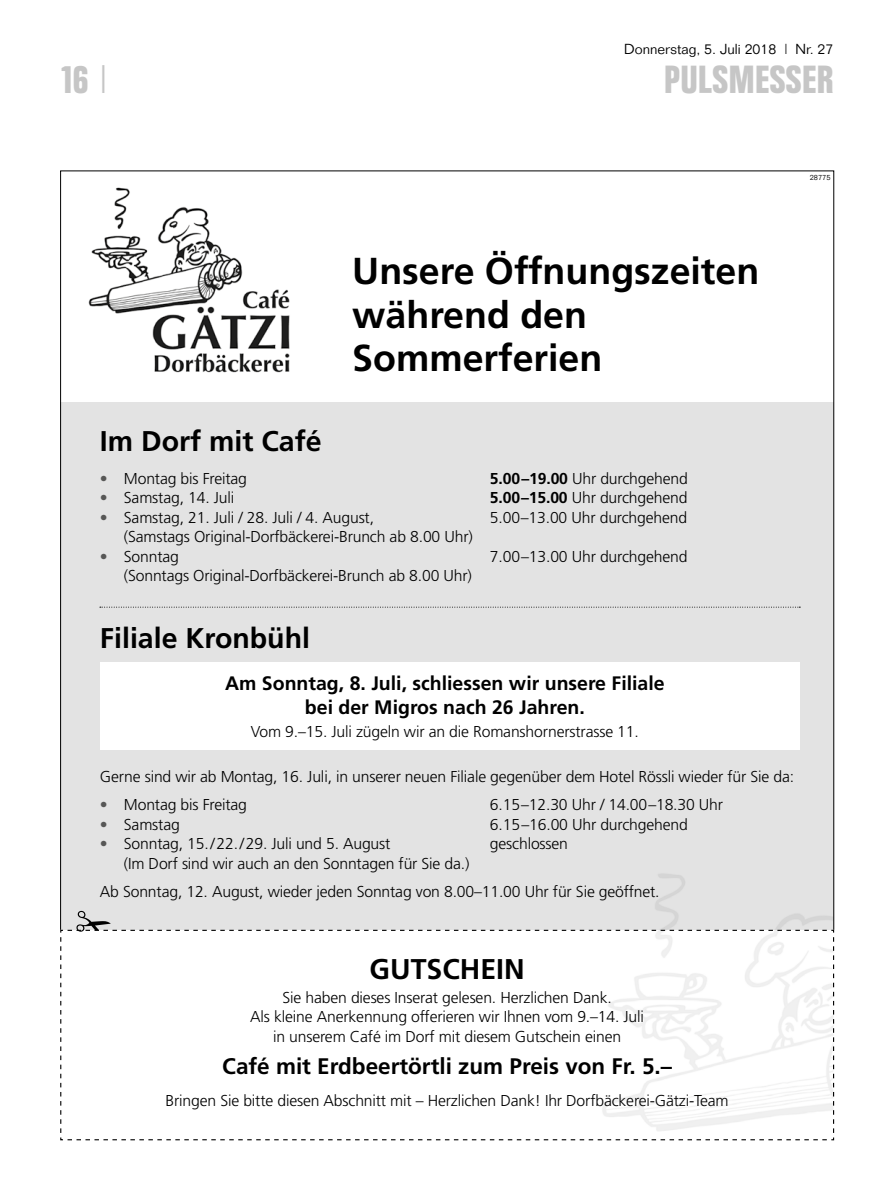
<style>
.page{position:relative;width:893px;height:1191px;background:#fff}
.page>*{position:absolute;margin:0;border:0;box-sizing:border-box;transform-origin:0 0}
.t1{font:700 39px "Folio Condensed BQ";letter-spacing:.02em;color:#c6c6c6}
.t2{font:700 37.5px/43.5px "Frutiger LT Std";color:#000}
.t3{font:700 28.5px "Frutiger LT Std";color:#000}
.t4{font:700 22.5px "Frutiger LT Std";color:#000}
.t5{font:700 19.5px/24px "Frutiger LT Std";color:#000;text-align:center}
.t6{font:300 15.75px/19.5px "Frutiger LT Std";letter-spacing:-.01em;color:#000;text-align:center}
.t7{font:300 14.25px "Folio";color:#000}
.t8{font:300 7.5px "Folio";color:#000}
.s1{font-family:"Folio";font-weight:300}
.s2{color:#575756}
.s3{font-weight:700}
</style>
<div class="page">
<div style="left:60px;top:403px;width:774px;height:526px;background:#e3e3e3"></div>
<img style="left:88px;top:187px;width:202px;height:186px">
<svg style="left:100px;top:607px;width:700px;height:1px"></svg>
<svg style="left:76px;top:911px;width:751px;height:18px"></svg>
<svg style="left:60px;top:929px;width:774px;height:211px"></svg>
<div style="left:100px;top:662px;width:700px;height:88px;background:#fff"></div>
<p class="t7" style="left:624px;top:40px;width:211px">Donnerstag, 5. Juli 2018 | Nr. 27</p>
<h1 class="t1" style="left:60px;top:58px;width:50px">16 <span class="s1">|</span></h1>
<h1 class="t1" style="left:664px;top:58px;width:171px">PULSMESSER</h1>
<p class="t8" style="left:810px;top:173px;width:22px">28775</p>
<h2 class="t2" style="left:352px;top:250px;width:409px">Unsere Öffnungszeiten während den<br>Sommerferien</h2>
<h3 class="t3" style="left:100px;top:425px;width:223px">Im Dorf mit Café</h3>
<p class="t6" style="left:100px;top:469px;width:149px"><span class="s2">•</span> Montag bis Freitag</p>
<p class="t6" style="left:490px;top:469px;width:199px"><span class="s3">5.00–19.00</span> Uhr durchgehend</p>
<p class="t6" style="left:100px;top:488px;width:136px"><span class="s2">•</span> Samstag, 14. Juli</p>
<p class="t6" style="left:490px;top:488px;width:199px"><span class="s3">5.00–15.00</span> Uhr durchgehend</p>
<p class="t6" style="left:100px;top:508px;width:276px"><span class="s2">•</span> Samstag, 21. Juli / 28. Juli / 4. August,</p>
<p class="t6" style="left:490px;top:508px;width:199px">5.00–13.00 Uhr durchgehend</p>
<p class="t6" style="left:124px;top:527px;width:350px">(Samstags Original-Dorfbäckerei-Brunch ab 8.00 Uhr)</p>
<p class="t6" style="left:100px;top:547px;width:81px"><span class="s2">•</span> Sonntag</p>
<p class="t6" style="left:490px;top:547px;width:199px">7.00–13.00 Uhr durchgehend</p>
<p class="t6" style="left:124px;top:566px;width:350px">(Sonntags Original-Dorfbäckerei-Brunch ab 8.00 Uhr)</p>
<h3 class="t3" style="left:100px;top:621px;width:212px">Filiale Kronbühl</h3>
<p class="t5" style="left:225px;top:671px;width:441px">Am Sonntag, 8. Juli, schliessen wir unsere Filiale bei der Migros nach 26 Jahren.</p>
<p class="t6" style="left:251px;top:722px;width:389px">Vom 9.–15. Juli zügeln wir an die Romanshornerstrasse 11.</p>
<p class="t6" style="left:100px;top:767px;width:696px">Gerne sind wir ab Montag, 16. Juli, in unserer neuen Filiale gegenüber dem Hotel Rössli wieder für Sie da:</p>
<p class="t6" style="left:100px;top:795px;width:149px"><span class="s2">•</span> Montag bis Freitag</p>
<p class="t6" style="left:490px;top:795px;width:235px">6.15–12.30 Uhr / 14.00–18.30 Uhr</p>
<p class="t6" style="left:100px;top:815px;width:81px"><span class="s2">•</span> Samstag</p>
<p class="t6" style="left:490px;top:815px;width:199px">6.15–16.00 Uhr durchgehend</p>
<p class="t6" style="left:100px;top:834px;width:292px"><span class="s2">•</span> Sonntag, 15. / 22. / 29. Juli und 5. August</p>
<p class="t6" style="left:490px;top:834px;width:80px">geschlossen</p>
<p class="t6" style="left:100px;top:849px;width:561px;line-height:28px;text-align:left;text-indent:24px">(Im Dorf sind wir auch an den Sonntagen für Sie da.)<br>Ab Sonntag, 12. August, wieder jeden Sonntag von 8.00–11.00 Uhr für Sie geöffnet.</p>
<h3 class="t3" style="left:370px;top:952px;width:157px">GUTSCHEIN</h3>
<p class="t6" style="left:250px;top:987px;width:395px">Sie haben dieses Inserat gelesen. Herzlichen Dank.<br>Als kleine Anerkennung offerieren wir Ihnen vom 9.–14. Juli in unserem Café im Dorf mit diesem Gutschein einen</p>
<h3 class="t4" style="left:222px;top:1053px;width:451px">Café mit Erdbeertörtli zum Preis von Fr. 5.–</h3>
<p class="t6" style="left:166px;top:1091px;width:565px">Bringen Sie bitte diesen Abschnitt mit – Herzlichen Dank! Ihr Dorfbäckerei-Gätzi-Team</p>
</div>
